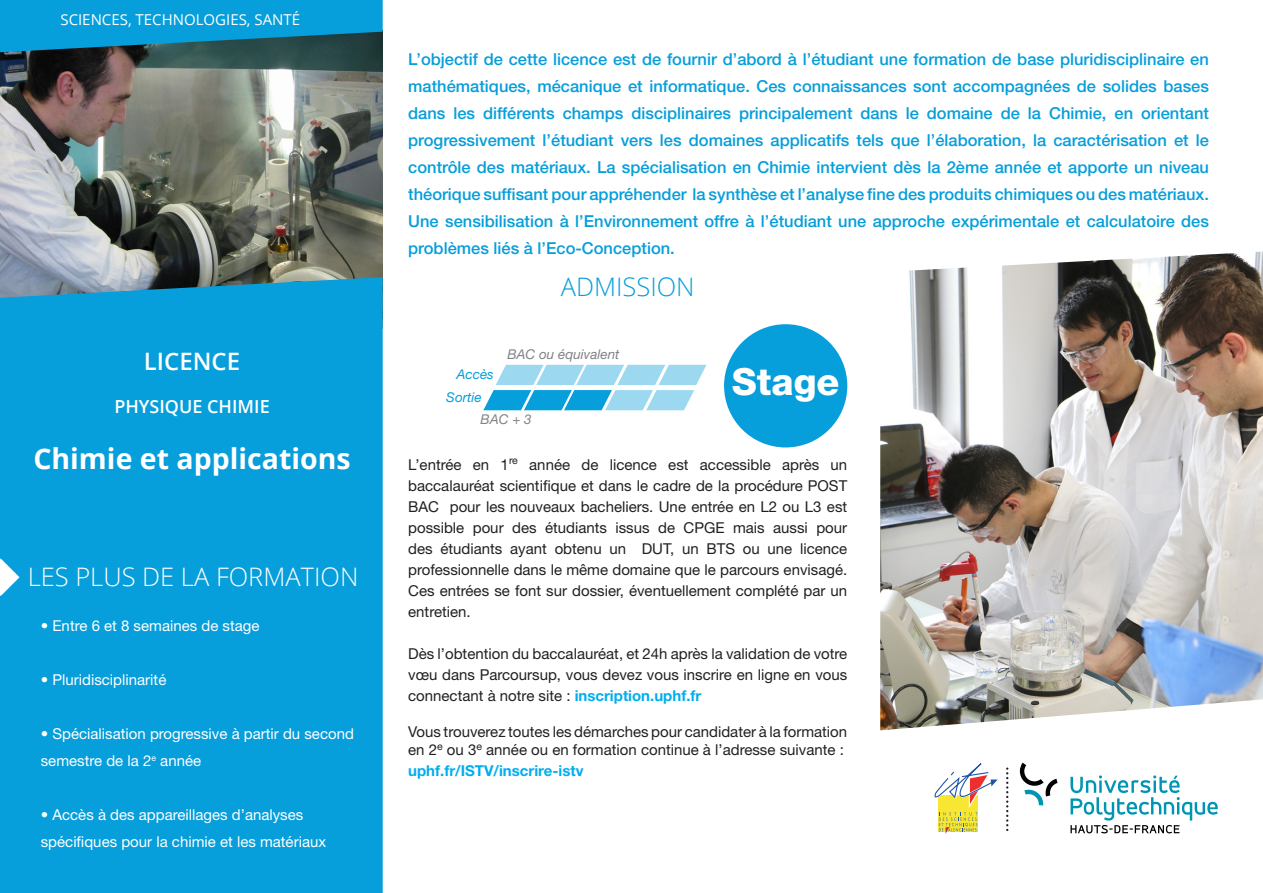
<style>
.page{position:relative;width:1263px;height:893px;background:#fff}
.page>*{position:absolute;margin:0;border:0;box-sizing:border-box;transform-origin:0 0}
.t1{font:800 37.5px "Helvetica Neue LT Std";color:#fff}
.t2{font:700 28.5px "Open Sans";color:#fff}
.t3{font:300 25.5px "Open Sans";color:#fff}
.t4{font:300 25.5px "Open Sans";color:#069edb}
.t5{font:600 24px "Open Sans";color:#fff}
.t6{font:600 18px "Open Sans";color:#fff}
.t7{font:500 16.5px/27px "Helvetica Neue LT Std";color:#069edb;text-align:justify}
.t8{font:15px/21px "Helvetica Neue LT Std";color:#231f20;text-align:justify}
.t9{font:15px/27px "Helvetica Neue LT Std";color:#fff}
.t10{font:15px "Open Sans";color:#fff}
.t11{font:700 15px "Helvetica Neue LT Std";color:#00aeef}
.t12{font:italic 13.5px "Helvetica Neue LT Std";color:#808285}
.t13{font:italic 13.5px "Helvetica Neue LT Std";color:#069edb}
.s1{font-weight:700;color:#00aeef}
</style>
<div class="page">
<img style="left:0;top:52px;width:383px;height:225px">
<img style="left:880px;top:252px;width:383px;height:478px">
<div style="left:0;top:277px;width:383px;height:616px;background:#069edb"></div>
<svg style="left:0;top:0;width:383px;height:52px;background:#0c8cbd"></svg>
<svg style="left:0;top:558px;width:20px;height:38px"></svg>
<svg style="left:483px;top:365px;width:223px;height:45px"></svg>
<div style="left:724px;top:324px;width:123px;height:123px;background:#069edb;border-radius:50%"></div>
<svg style="left:932px;top:705px;width:286px;height:129px"></svg>
<p class="t10" style="left:60px;top:9px;width:241px">SCIENCES, TECHNOLOGIES, SANTÉ</p>
<p class="t5" style="left:144px;top:345px;width:98px">LICENCE</p>
<p class="t6" style="left:114px;top:395px;width:157px">PHYSIQUE CHIMIE</p>
<p class="t2" style="left:33px;top:439px;width:319px">Chimie et applications</p>
<p class="t3" style="left:28px;top:559px;width:332px">LES PLUS DE LA FORMATION</p>
<p class="t9" style="left:41px;top:612px;width:220px">• Entre 6 et 8 semaines de stage</p>
<p class="t9" style="left:41px;top:666px;width:127px">• Pluridisciplinarité</p>
<p class="t9" style="left:41px;top:720px;width:315px">• Spécialisation progressive à partir du second semestre de la 2<sup>e</sup> année</p>
<p class="t9" style="left:41px;top:801px;width:287px">• Accès à des appareillages d’analyses spécifiques pour la chimie et les matériaux</p>
<p class="t7" style="left:408px;top:45px;width:802px">L’objectif de cette licence est de fournir d’abord à l’étudiant une formation de base pluridisciplinaire en mathématiques, mécanique et informatique. Ces connaissances sont accompagnées de solides bases dans les différents champs disciplinaires principalement dans le domaine de la Chimie, en orientant progressivement l’étudiant vers les domaines applicatifs tels que l’élaboration, la caractérisation et le contrôle des matériaux. La spécialisation en Chimie intervient dès la 2ème année et apporte un niveau théorique suffisant pour appréhender la synthèse et l’analyse fine des produits chimiques ou des matériaux.<br>Une sensibilisation à l’Environnement offre à l’étudiant une approche expérimentale et calculatoire des problèmes liés à l’Eco-Conception.</p>
<p class="t4" style="left:561px;top:269px;width:135px">ADMISSION</p>
<p class="t13" style="left:456px;top:366px;width:39px">Accès</p>
<p class="t13" style="left:446px;top:389px;width:37px">Sortie</p>
<p class="t12" style="left:507px;top:346px;width:114px">BAC ou équivalent</p>
<p class="t12" style="left:481px;top:411px;width:53px">BAC + 3</p>
<p class="t1" style="left:732px;top:359px;width:109px">Stage</p>
<p class="t8" style="left:408px;top:454px;width:441px">L’entrée en 1<sup>re</sup> année de licence est accessible après un baccalauréat scientifique et dans le cadre de la procédure POST BAC pour les nouveaux bacheliers. Une entrée en L2 ou L3 est possible pour des étudiants issus de CPGE mais aussi pour des étudiants ayant obtenu un DUT, un BTS ou une licence professionnelle dans le même domaine que le parcours envisagé.<br>Ces entrées se font sur dossier, éventuellement complété par un entretien.</p>
<p class="t8" style="left:408px;top:643px;width:441px">Dès l’obtention du baccalauréat, et 24h après la validation de votre vœu dans Parcoursup, vous devez vous inscrire en ligne en vous connectant à notre site : <span class="s1">inscription.uphf.fr</span></p>
<p class="t8" style="left:408px;top:722px;width:440px;line-height:18px">Vous trouverez toutes les démarches pour candidater à la formation en 2<sup>e</sup> ou 3<sup>e</sup> année ou en formation continue à l’adresse suivante :</p>
<p class="t11" style="left:408px;top:761px;width:177px">uphf.fr/ISTV/inscrire-istv</p>
</div>
